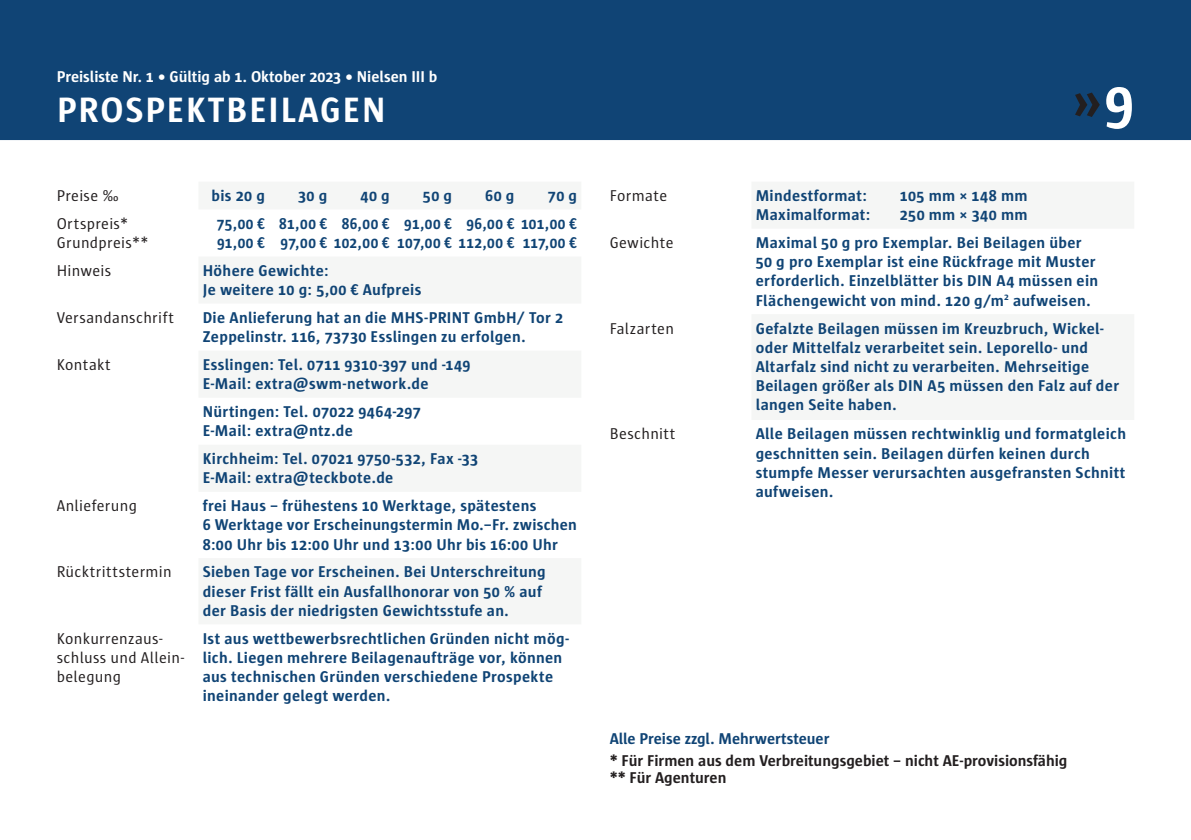
<style>
.page{position:relative;width:1191px;height:840px;background:#fff}
.page>*{position:absolute;margin:0;border:0;box-sizing:border-box;transform-origin:0 0}
.t1{font:700 60px "Sun";color:#231f20}
.t2{font:700 36px "Sun";letter-spacing:.055em;color:#fff}
.Tabelle_Spalte2_blau{font:700 16px/19.2px "Sun";letter-spacing:.02em;color:#104475}
.Tabelle_Spalte1_schwarz{font:16px/19.2px "Sun";letter-spacing:.02em;color:#231f20}
.Tabelle_Spalte2_blau-2{font:700 16px "Sun";letter-spacing:.02em;color:#104475;scale:.95 1}
.t3{font:700 16px/17px "Sun";color:#231f20}
.t4{font:700 16px "Sun";color:#fff}
.Tabelle_Spalte2_blau-3{font:700 16px "Sun";color:#104475}
.s1{color:#fff}
</style>
<div class="page">
<div style="left:0;top:0;width:1191px;height:140px;background:#104475"></div>
<p class="t4" style="left:57px;top:68px;width:382px">Preisliste Nr. 1 • Gültig ab 1. Oktober 2023 • Nielsen III b</p>
<p class="t2" style="left:57px;top:90px;width:330px">PROSPEKTBEILAGEN</p>
<p class="Tabelle_Spalte1_schwarz" style="left:57px;top:186px;width:64px">Preise ‰</p>
<p class="Tabelle_Spalte2_blau" style="left:212px;top:186px;width:55px">bis 20 g</p>
<p class="Tabelle_Spalte2_blau" style="left:298px;top:186px;width:31px">30 g</p>
<p class="Tabelle_Spalte2_blau" style="left:360px;top:186px;width:31px">40 g</p>
<p class="Tabelle_Spalte2_blau" style="left:423px;top:186px;width:31px">50 g</p>
<p class="Tabelle_Spalte2_blau" style="left:485px;top:186px;width:31px">60 g</p>
<p class="Tabelle_Spalte2_blau" style="left:548px;top:186px;width:31px">70 g</p>
<p class="Tabelle_Spalte1_schwarz" style="left:57px;top:213px;width:73px">Ortspreis*</p>
<p class="Tabelle_Spalte1_schwarz" style="left:57px;top:233px;width:93px">Grundpreis**</p>
<p class="Tabelle_Spalte2_blau-2" style="left:217px;top:214px;width:380px">75,00 € 81,00 € 86,00 € 91,00 € 96,00 € 101,00 €</p>
<p class="Tabelle_Spalte2_blau-2" style="left:217px;top:234px;width:380px">91,00 € 97,00 € 102,00 € 107,00 € 112,00 € 117,00 €</p>
<p class="Tabelle_Spalte1_schwarz" style="left:57px;top:260px;width:56px">Hinweis</p>
<p class="Tabelle_Spalte2_blau" style="left:203px;top:260px;width:220px">Höhere Gewichte:<br>Je weitere 10 g: 5,00 € Aufpreis</p>
<p class="Tabelle_Spalte1_schwarz" style="left:57px;top:307px;width:119px">Versandanschrift</p>
<p class="Tabelle_Spalte2_blau" style="left:203px;top:307px;width:362px">Die Anlieferung hat an die MHS-PRINT GmbH/ Tor 2<br>Zeppelinstr. 116, 73730 Esslingen zu erfolgen.</p>
<p class="Tabelle_Spalte1_schwarz" style="left:57px;top:354px;width:56px">Kontakt</p>
<p class="Tabelle_Spalte2_blau" style="left:203px;top:354px;width:269px">Esslingen: Tel. 0711 9310-397 und -149<br>E-Mail: extra@swm-network.de</p>
<p class="Tabelle_Spalte2_blau" style="left:203px;top:401px;width:219px">Nürtingen: Tel. 07022 9464-297<br>E-Mail: extra@ntz.de</p>
<p class="Tabelle_Spalte2_blau" style="left:203px;top:448px;width:277px">Kirchheim: Tel. 07021 9750-532, Fax -33<br>E-Mail: extra@teckbote.de</p>
<p class="Tabelle_Spalte1_schwarz" style="left:57px;top:495px;width:82px">Anlieferung</p>
<p class="Tabelle_Spalte2_blau" style="left:203px;top:495px;width:376px">frei Haus – frühestens 10 Werktage, spätestens<br>6 Werktage vor Erscheinungstermin Mo.–Fr. zwischen<br>8:00 Uhr bis 12:00 Uhr und 13:00 Uhr bis 16:00 Uhr</p>
<p class="Tabelle_Spalte1_schwarz" style="left:57px;top:562px;width:117px">Rücktrittstermin</p>
<p class="Tabelle_Spalte2_blau" style="left:203px;top:562px;width:344px">Sieben Tage vor Erscheinen. Bei Unterschreitung dieser Frist fällt ein Ausfallhonorar von 50 % auf der Basis der niedrigsten Gewichtsstufe an.</p>
<p class="Tabelle_Spalte1_schwarz" style="left:57px;top:628px;width:129px">Konkurrenzaus&shy;schluss und Allein&shy;belegung</p>
<p class="Tabelle_Spalte2_blau" style="left:203px;top:628px;width:368px">Ist aus wettbewerbsrechtlichen Gründen nicht mög&shy;lich. Liegen mehrere Beilagenaufträge vor, können aus technischen Gründen verschiedene Prospekte ineinander gelegt werden.</p>
<h1 class="t1" style="left:1071px;top:69px;width:64px">»<span class="s1">9</span></h1>
<p class="Tabelle_Spalte1_schwarz" style="left:609px;top:186px;width:59px">Formate</p>
<p class="Tabelle_Spalte2_blau" style="left:755px;top:186px;width:113px">Mindestformat:</p>
<p class="Tabelle_Spalte2_blau" style="left:899px;top:186px;width:129px">105 mm × 148 mm</p>
<p class="Tabelle_Spalte2_blau" style="left:755px;top:205px;width:116px">Maximalformat:</p>
<p class="Tabelle_Spalte2_blau" style="left:899px;top:205px;width:129px">250 mm × 340 mm</p>
<p class="Tabelle_Spalte1_schwarz" style="left:609px;top:233px;width:65px">Gewichte</p>
<p class="Tabelle_Spalte2_blau" style="left:755px;top:233px;width:344px">Maximal 50 g pro Exemplar. Bei Beilagen über 50 g pro Exemplar ist eine Rückfrage mit Muster erforderlich. Einzelblätter bis DIN A4 müssen ein Flächengewicht von mind. 120 g/m<sup>2</sup> aufweisen.</p>
<p class="Tabelle_Spalte1_schwarz" style="left:609px;top:318px;width:66px">Falzarten</p>
<p class="Tabelle_Spalte2_blau" style="left:755px;top:318px;width:365px">Gefalzte Beilagen müssen im Kreuzbruch, Wickel&shy;oder Mittelfalz verarbeitet sein. Leporello- und Altarfalz sind nicht zu verarbeiten. Mehrseitige Beilagen größer als DIN A5 müssen den Falz auf der langen Seite haben.</p>
<p class="Tabelle_Spalte1_schwarz" style="left:609px;top:424px;width:67px">Beschnitt</p>
<p class="Tabelle_Spalte2_blau" style="left:755px;top:424px;width:372px">Alle Beilagen müssen rechtwinklig und formatgleich geschnitten sein. Beilagen dürfen keinen durch stumpfe Messer verursachten ausgefransten Schnitt aufweisen.</p>
<p class="Tabelle_Spalte2_blau-3" style="left:609px;top:729px;width:221px">Alle Preise zzgl. Mehrwertsteuer</p>
<p class="t3" style="left:609px;top:751px;width:459px">* Für Firmen aus dem Verbreitungsgebiet – nicht AE-provisionsfähig ** Für Agenturen</p>
</div>
